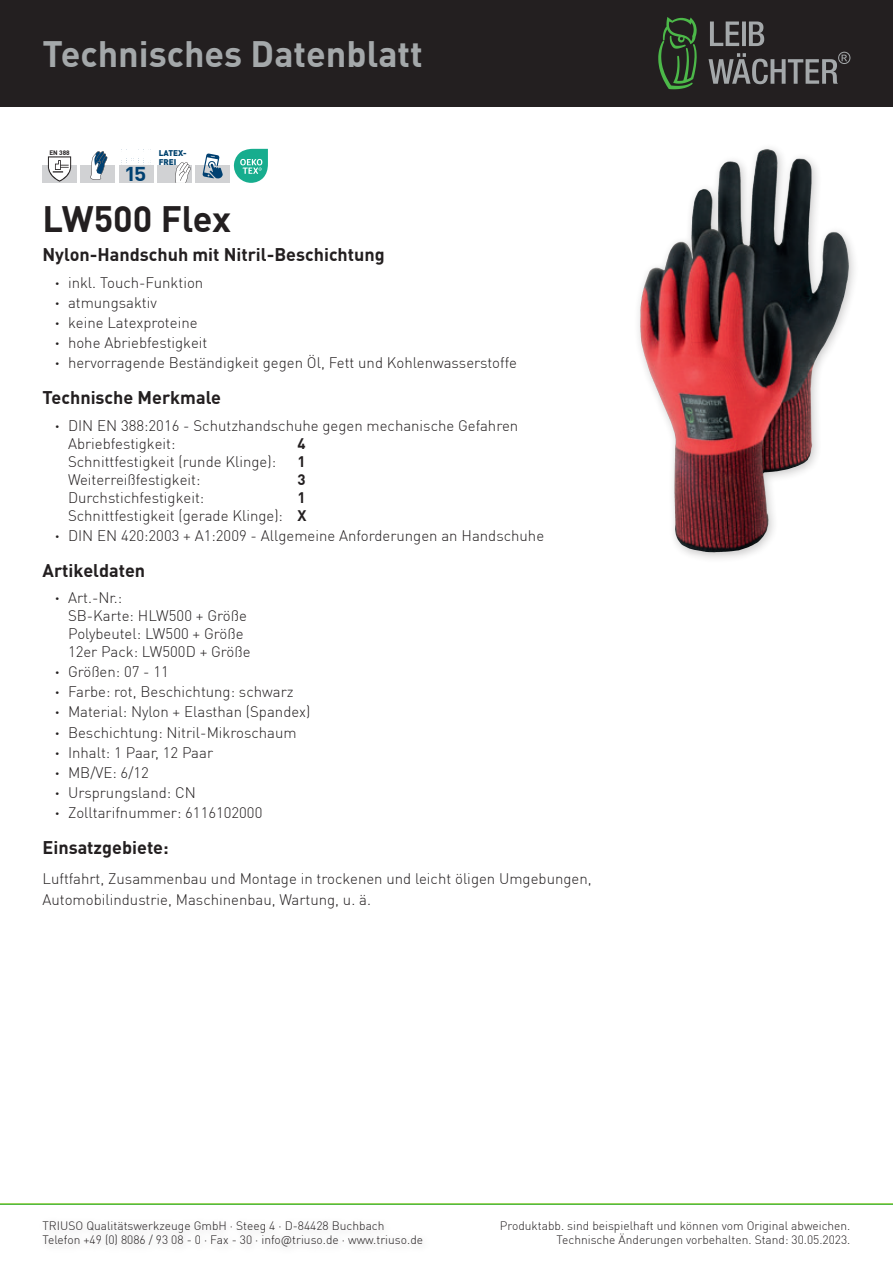
<style>
.page{position:relative;width:893px;height:1263px;background:#fff}
.page>*{position:absolute;margin:0;border:0;box-sizing:border-box;transform-origin:0 0}
.t1{font:700 36px "DIN Pro";color:#a4a8aa}
.t2{font:700 36px "DIN Pro";color:#231f20}
.t3{font:700 19.65px "DIN Pro";color:#004071;scale:1.15 1}
.t4{font:700 18px "DIN Pro";color:#231f20}
.t5{font:300 15px/20.1px "DIN Pro";color:#231f20}
.t6{font:700 15px "DIN Pro";color:#231f20}
.t7{font:300 12px/14.4px "DIN Pro";color:#231f20}
.t8{font:900 8.25px/8.2px "DIN Pro";color:#00426e}
.t9{font:700 6.45px "DIN Pro";color:#231f20}
.s1{font-weight:700}
</style>
<div class="page">
<div style="left:633px;top:142px;width:226px;height:421px;background:#231f20;opacity:.25"></div>
<img style="left:719px;top:149px;width:48px;height:97px">
<div style="left:43px;top:166px;width:34px;height:17px;background:#d1d2d4"></div>
<svg style="left:48px;top:156px;width:23px;height:26px"></svg>
<div style="left:81px;top:166px;width:34px;height:17px;background:#d1d2d4"></div>
<svg style="left:90px;top:151px;width:18px;height:29px"></svg>
<svg style="left:119px;top:149px;width:34px;height:17px"></svg>
<div style="left:119px;top:166px;width:34px;height:17px;background:#d1d2d4"></div>
<div style="left:157px;top:166px;width:34px;height:17px;background:#d1d2d4"></div>
<svg style="left:175px;top:162px;width:16px;height:21px"></svg>
<div style="left:196px;top:166px;width:34px;height:17px;background:#d1d2d4"></div>
<svg style="left:202px;top:153px;width:21px;height:26px"></svg>
<svg style="left:234px;top:149px;width:34px;height:34px"></svg>
<div style="left:37px;top:1213px;width:395px;height:43px;background:#fbfbfb"></div>
<div style="left:0;top:0;width:893px;height:106px;background:#231f20"></div>
<svg style="left:658px;top:17px;width:39px;height:72px"></svg>
<svg style="left:709px;top:22px;width:141px;height:62px"></svg>
<hr style="left:0;top:1203px;width:893px;height:2px;background:#4cb849">
<h1 class="t1" style="left:43px;top:30px;width:382px">Technisches Datenblatt</h1>
<p class="t9" style="left:49px;top:148px;width:22px">EN 388</p>
<h2 class="t3" style="left:124px;top:161px;width:21px">15</h2>
<p class="t8" style="left:159px;top:149px;width:29px">LATEX-<br>FREI</p>
<h1 class="t2" style="left:43px;top:195px;width:190px">LW500 Flex</h1>
<p class="t4" style="left:43px;top:243px;width:344px">Nylon-Handschuh mit Nitril-Beschichtung</p>
<p class="t5" style="left:55px;top:272px;width:463px"><span class="s1">ˁ</span> inkl. Touch-Funktion<br><span class="s1">ˁ</span> atmungsaktiv<br><span class="s1">ˁ</span> keine Latexproteine<br><span class="s1">ˁ</span> hohe Abriebfestigkeit<br><span class="s1">ˁ</span> hervorragende Beständigkeit gegen Öl, Fett und Kohlenwasserstoffe</p>
<p class="t4" style="left:43px;top:386px;width:180px">Technische Merkmale</p>
<p class="t5" style="left:68px;top:416px;width:452px;line-height:18px;text-indent:-13px"><span class="s1">ˁ</span> DIN EN 388:2016 - Schutzhandschuhe gegen mechanische Gefahren<br>Abriebfestigkeit:</p>
<p class="t6" style="left:298px;top:433px;width:10px">4</p>
<p class="t5" style="left:68px;top:451px;width:210px">Schnittfestigkeit (runde Klinge):</p>
<p class="t6" style="left:298px;top:451px;width:10px">1</p>
<p class="t5" style="left:68px;top:469px;width:134px">Weiterreißfestigkeit:</p>
<p class="t6" style="left:298px;top:469px;width:10px">3</p>
<p class="t5" style="left:68px;top:487px;width:138px">Durchstichfestigkeit:</p>
<p class="t5" style="left:68px;top:488px;width:240px;line-height:18px;text-align:right"><span class="s1">1<br></span>Schnittfestigkeit (gerade Klinge): <span class="s1">X</span></p>
<p class="t5" style="left:55px;top:525px;width:490px"><span class="s1">ˁ</span> DIN EN 420:2003 + A1:2009 - Allgemeine Anforderungen an Handschuhe</p>
<p class="t4" style="left:43px;top:558px;width:104px">Artikeldaten</p>
<p class="t5" style="left:68px;top:588px;width:184px;line-height:18px;text-indent:-13px"><span class="s1">ˁ</span> Art.-Nr.:<br>SB-Karte: HLW500 + Größe<br>Polybeutel: LW500 + Größe<br>12er Pack: LW500D + Größe</p>
<p class="t5" style="left:55px;top:662px;width:257px"><span class="s1">ˁ</span> Größen: 07 - 11<br><span class="s1">ˁ</span> Farbe: rot, Beschichtung: schwarz<br><span class="s1">ˁ</span> Material: Nylon + Elasthan (Spandex) <span class="s1">ˁ</span> Beschichtung: Nitril-Mikroschaum<br><span class="s1">ˁ</span> Inhalt: 1 Paar, 12 Paar<br><span class="s1">ˁ</span> MB/VE: 6/12<br><span class="s1">ˁ</span> Ursprungsland: CN<br><span class="s1">ˁ</span> Zolltarifnummer: 6116102000</p>
<p class="t4" style="left:43px;top:835px;width:128px">Einsatzgebiete:</p>
<p class="t5" style="left:43px;top:867px;width:551px;line-height:21px">Luftfahrt, Zusammenbau und Montage in trockenen und leicht öligen Umgebungen,<br>Automobilindustrie, Maschinenbau, Wartung, u. ä.</p>
<p class="t7" style="left:43px;top:1218px;width:382px">TRIUSO Qualitätswerkzeuge GmbH · Steeg 4 · D-84428 Buchbach<br>Telefon +49 (0) 8086 / 93 08 - 0 · Fax - 30 · info@triuso.de · www.triuso.de</p>
<p class="t7" style="left:500px;top:1218px;width:352px;text-align:right">Produktabb. sind beispielhaft und können vom Original abweichen.<br>Technische Änderungen vorbehalten. Stand: 30.05.2023.</p>
</div>
